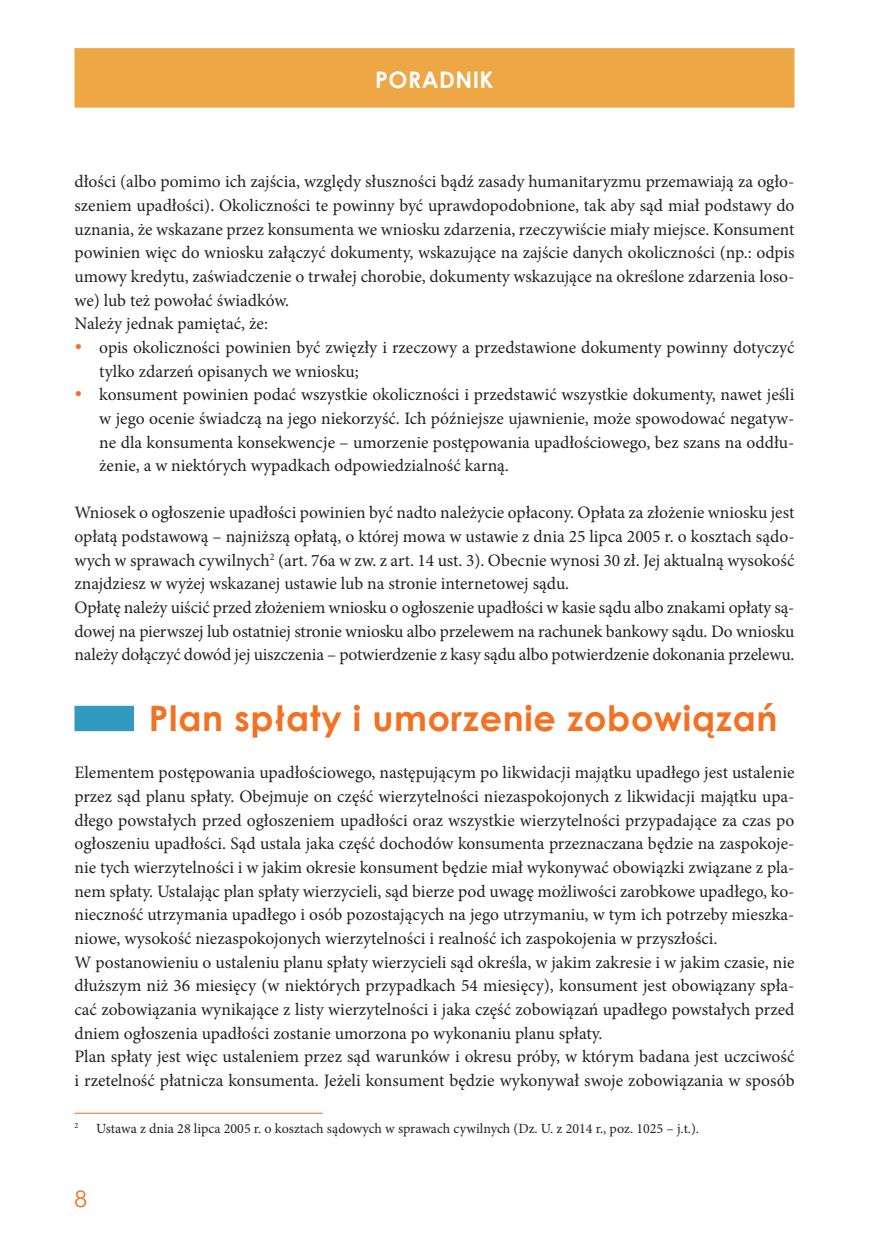
<style>
.page{position:relative;width:869px;height:1241px;background:#fff}
.page>*{position:absolute;margin:0;border:0;box-sizing:border-box;transform-origin:0 0}
.t1{font:700 35px "Century Gothic";letter-spacing:.02em;color:#f37121}
.t2{font:700 22.75px "Century Gothic";letter-spacing:.02em;color:#fff}
.t3{font:22.75px "Century Gothic";color:#f37121}
.t4{font:17.5px/23.6px "Minion Pro";color:#231f20}
.t5{font:14px "Minion Pro";color:#231f20}
.t6{font:8.05px "Minion Pro";color:#231f20}
</style>
<div class="page">
<div style="left:74px;top:48px;width:720px;height:60px;background:#eda744"></div>
<div style="left:74px;top:705px;width:60px;height:26px;background:#3299bf"></div>
<hr style="left:74px;top:1112px;width:248px;height:1px;background:#f37121">
<h2 class="t2" style="left:375px;top:62px;width:120px">PORADNIK</h2>
<p class="t4" style="left:74px;top:170px;width:721px">dłości (albo pomimo ich zajścia, względy słuszności bądź zasady humanitaryzmu przemawiają za ogło&shy;szeniem upadłości). Okoliczności te powinny być uprawdopodobnione, tak aby sąd miał podstawy do uznania, że wskazane przez konsumenta we wniosku zdarzenia, rzeczywiście miały miejsce. Konsument powinien więc do wniosku załączyć dokumenty, wskazujące na zajście danych okoliczności (np.: odpis umowy kredytu, zaświadczenie o trwałej chorobie, dokumenty wskazujące na określone zdarzenia loso&shy;we) lub też powołać świadków.<br>Należy jednak pamiętać, że:</p>
<p class="t4" style="left:99px;top:335px;width:696px">opis okoliczności powinien być zwięzły i rzeczowy a przedstawione dokumenty powinny dotyczyć tylko zdarzeń opisanych we wniosku;<br>konsument powinien podać wszystkie okoliczności i przedstawić wszystkie dokumenty, nawet jeśli w jego ocenie świadczą na jego niekorzyść. Ich późniejsze ujawnienie, może spowodować negatyw&shy;ne dla konsumenta konsekwencje – umorzenie postępowania upadłościowego, bez szans na oddłu&shy;żenie, a w niektórych wypadkach odpowiedzialność karną.</p>
<p class="t4" style="left:74px;top:501px;width:721px">Wniosek o ogłoszenie upadłości powinien być nadto należycie opłacony. Opłata za złożenie wniosku jest opłatą podstawową – najniższą opłatą, o której mowa w ustawie z dnia 25 lipca 2005 r. o kosztach sądo&shy;wych w sprawach cywilnych<sup>2</sup> (art. 76a w zw. z art. 14 ust. 3). Obecnie wynosi 30 zł. Jej aktualną wysokość znajdziesz w wyżej wskazanej ustawie lub na stronie internetowej sądu.<br>Opłatę należy uiścić przed złożeniem wniosku o ogłoszenie upadłości w kasie sądu albo znakami opłaty są&shy;dowej na pierwszej lub ostatniej stronie wniosku albo przelewem na rachunek bankowy sądu. Do wniosku należy dołączyć dowód jej uiszczenia – potwierdzenie z kasy sądu albo potwierdzenie dokonania przelewu.</p>
<h1 class="t1" style="left:149px;top:691px;width:629px">Plan spłaty i umorzenie zobowiązań</h1>
<p class="t4" style="left:74px;top:761px;width:721px">Elementem postępowania upadłościowego, następującym po likwidacji majątku upadłego jest ustalenie przez sąd planu spłaty. Obejmuje on część wierzytelności niezaspokojonych z likwidacji majątku upa&shy;dłego powstałych przed ogłoszeniem upadłości oraz wszystkie wierzytelności przypadające za czas po ogłoszeniu upadłości. Sąd ustala jaka część dochodów konsumenta przeznaczana będzie na zaspokoje&shy;nie tych wierzytelności i w jakim okresie konsument będzie miał wykonywać obowiązki związane z pla&shy;nem spłaty. Ustalając plan spłaty wierzycieli, sąd bierze pod uwagę możliwości zarobkowe upadłego, ko&shy;nieczność utrzymania upadłego i osób pozostających na jego utrzymaniu, w tym ich potrzeby mieszka&shy;niowe, wysokość niezaspokojonych wierzytelności i realność ich zaspokojenia w przyszłości.<br>W postanowieniu o ustaleniu planu spłaty wierzycieli sąd określa, w jakim zakresie i w jakim czasie, nie dłuższym niż 36 miesięcy (w niektórych przypadkach 54 miesięcy), konsument jest obowiązany spła&shy;cać zobowiązania wynikające z listy wierzytelności i jaka część zobowiązań upadłego powstałych przed dniem ogłoszenia upadłości zostanie umorzona po wykonaniu planu spłaty.<br>Plan spłaty jest więc ustaleniem przez sąd warunków i okresu próby, w którym badana jest uczciwość i rzetelność płatnicza konsumenta. Jeżeli konsument będzie wykonywał swoje zobowiązania w sposób</p>
<p class="t6" style="left:74px;top:1120px;width:5px">2</p>
<p class="t5" style="left:96px;top:1118px;width:604px">Ustawa z dnia 28 lipca 2005 r. o kosztach sądowych w sprawach cywilnych (Dz. U. z 2014 r., poz. 1025 – j.t.).</p>
<h2 class="t3" style="left:74px;top:1182px;width:14px">8</h2>
</div>
